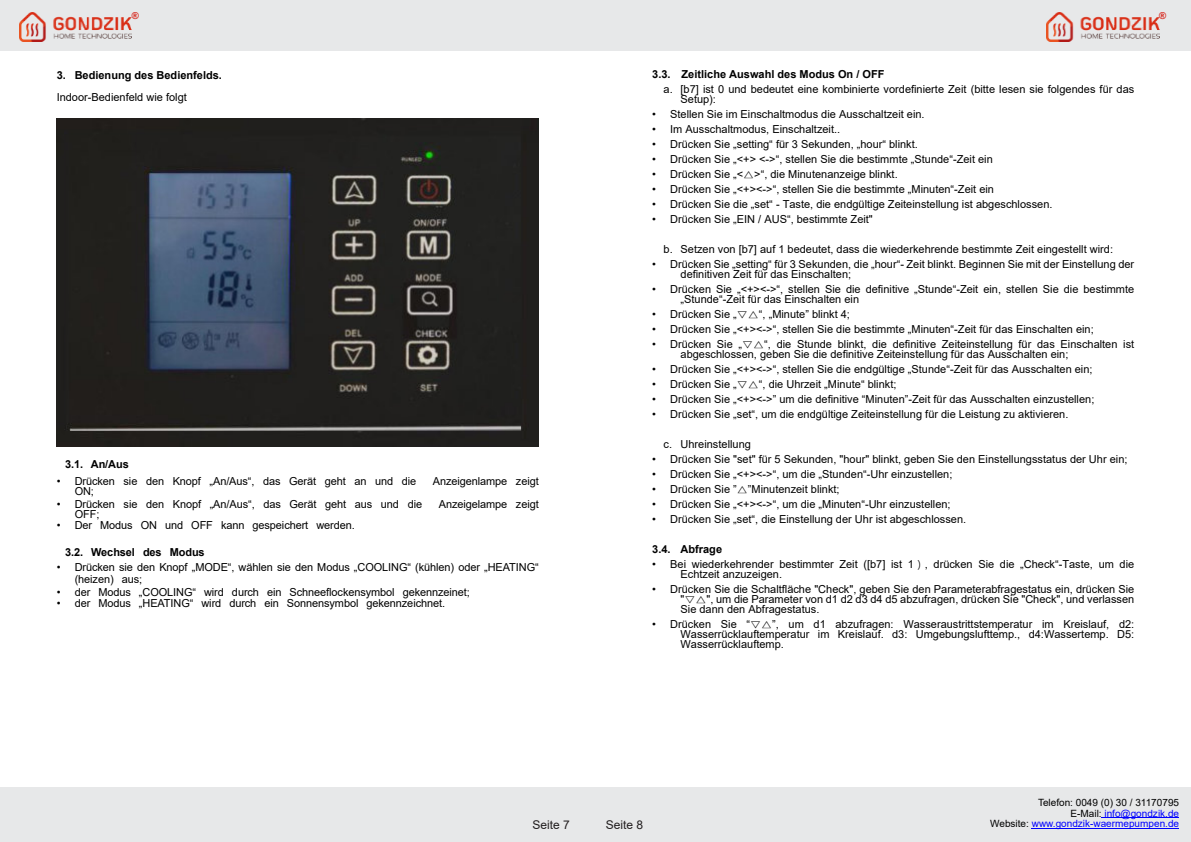
<style>
.page{position:relative;width:1191px;height:842px;background:#fff}
.page>*{position:absolute;margin:0;border:0;box-sizing:border-box;transform-origin:0 0}
.t1{font:12px "Arial";color:#231f20}
.t2{font:11px/10px "Arial";color:#000}
.t3{font:700 11px "Arial";color:#000}
.t4{font:10px/10.3px "Arial";color:#000;text-align:right}
.t5{font:10px "Arial";color:#00f}
.t6{font:900 9.6px "Arial";color:#d82f26}
.s1{font-family:"Malgun Gothic"}
.s2{color:#00f}
.s3{color:#000}
</style>
<div class="page">
<div style="left:0;top:0;width:1191px;height:51px;background:#e7e8e9"></div>
<div style="left:0;top:787px;width:1191px;height:55px;background:#e7e8e9"></div>
<hr style="left:1101px;top:817px;width:78px;height:1px;background:#00f">
<hr style="left:1031px;top:828px;width:148px;height:1px;background:#00f">
<img style="left:20px;top:12px;width:112px;height:30px">
<img style="left:1047px;top:12px;width:112px;height:30px">
<img style="left:57px;top:118px;width:482px;height:328px">
<p class="t6" style="left:132px;top:12px;width:9px">®</p>
<p class="t3" style="left:57px;top:71px;width:167px">3. Bedienung des Bedienfelds.</p>
<p class="t2" style="left:57px;top:93px;width:132px">Indoor-Bedienfeld wie folgt</p>
<p class="t3" style="left:65px;top:460px;width:65px">3.1. An/Aus</p>
<p class="t2" style="left:57px;top:477px;width:361px">• Drücken sie den Knopf „An/Aus“, das Gerät geht an und die</p>
<p class="t2" style="left:433px;top:477px;width:107px">Anzeigenlampe zeigt</p>
<p class="t2" style="left:75px;top:487px;width:21px">ON;</p>
<p class="t2" style="left:57px;top:500px;width:367px">• Drücken sie den Knopf „An/Aus“, das Gerät geht aus und die</p>
<p class="t2" style="left:439px;top:500px;width:101px">Anzeigelampe zeigt</p>
<p class="t2" style="left:75px;top:510px;width:26px">OFF;</p>
<p class="t2" style="left:57px;top:521px;width:300px">• Der Modus ON und OFF kann gespeichert werden.</p>
<p class="t3" style="left:65px;top:548px;width:141px">3.2. Wechsel des Modus</p>
<p class="t2" style="left:75px;top:562px;width:465px;line-height:12px;text-indent:-18px">• Drücken sie den Knopf „MODE“, wählen sie den Modus „COOLING“ (kühlen) oder „HEATING“ (heizen) aus;</p>
<p class="t2" style="left:57px;top:588px;width:415px">• der Modus „COOLING“ wird durch ein Schneeflockensymbol gekennzeinet;</p>
<p class="t2" style="left:57px;top:599px;width:390px">• der Modus „HEATING“ wird durch ein Sonnensymbol gekennzeichnet.</p>
<p class="t3" style="left:652px;top:70px;width:234px">3.3. Zeitliche Auswahl des Modus On / OFF</p>
<p class="t2" style="left:680px;top:85px;width:455px;text-indent:-17px">a. [b7] ist 0 und bedeutet eine kombinierte vordefinierte Zeit (bitte lesen sie folgendes für das<br>Setup):</p>
<p class="t2" style="left:652px;top:110px;width:274px">• Stellen Sie im Einschaltmodus die Ausschaltzeit ein.</p>
<p class="t2" style="left:652px;top:125px;width:189px">• Im Ausschaltmodus, Einschaltzeit..</p>
<p class="t2" style="left:652px;top:140px;width:267px">• Drücken Sie „setting“ für 3 Sekunden, „hour“ blinkt.</p>
<p class="t2" style="left:652px;top:155px;width:342px">• Drücken Sie „&lt;+&gt; &lt;-&gt;“, stellen Sie die bestimmte „Stunde“-Zeit ein</p>
<p class="t2" style="left:652px;top:170px;width:247px">• Drücken Sie „&lt;<span class="s1">△</span>&gt;“, die Minutenanzeige blinkt.</p>
<p class="t2" style="left:652px;top:185px;width:343px">• Drücken Sie „&lt;+&gt;&lt;-&gt;“, stellen Sie die bestimmte „Minuten“-Zeit ein</p>
<p class="t2" style="left:652px;top:200px;width:402px">• Drücken Sie die „set“ - Taste, die endgültige Zeiteinstellung ist abgeschlossen.</p>
<p class="t2" style="left:652px;top:215px;width:222px">• Drücken Sie „EIN / AUS“, bestimmte Zeit"</p>
<p class="t2" style="left:663px;top:245px;width:451px">b. Setzen von [b7] auf 1 bedeutet, dass die wiederkehrende bestimmte Zeit eingestellt wird:</p>
<p class="t2" style="left:680px;top:260px;width:455px;text-indent:-28px">• Drücken Sie „setting“ für 3 Sekunden, die „hour“- Zeit blinkt. Beginnen Sie mit der Einstellung der definitiven Zeit für das Einschalten;</p>
<p class="t2" style="left:680px;top:285px;width:455px;text-indent:-28px">• Drücken Sie „&lt;+&gt;&lt;-&gt;“, stellen Sie die definitive „Stunde“-Zeit ein, stellen Sie die bestimmte „Stunde“-Zeit für das Einschalten ein</p>
<p class="t2" style="left:652px;top:310px;width:199px">• Drücken Sie „<span class="s1">▽△</span>“, „Minute” blinkt 4;</p>
<p class="t2" style="left:652px;top:325px;width:443px">• Drücken Sie „&lt;+&gt;&lt;-&gt;“, stellen Sie die bestimmte „Minuten“-Zeit für das Einschalten ein;</p>
<p class="t2" style="left:680px;top:340px;width:455px;text-indent:-28px">• Drücken Sie „<span class="s1">▽△</span>“, die Stunde blinkt, die definitive Zeiteinstellung für das Einschalten ist abgeschlossen, geben Sie die definitive Zeiteinstellung für das Ausschalten ein;</p>
<p class="t2" style="left:652px;top:365px;width:442px">• Drücken Sie „&lt;+&gt;&lt;-&gt;“, stellen Sie die endgültige „Stunde“-Zeit für das Ausschalten ein;</p>
<p class="t2" style="left:652px;top:380px;width:246px">• Drücken Sie „<span class="s1">▽△</span>“, die Uhrzeit „Minute“ blinkt;</p>
<p class="t2" style="left:652px;top:395px;width:444px">• Drücken Sie „&lt;+&gt;&lt;-&gt;” um die definitive “Minuten”-Zeit für das Ausschalten einzustellen;</p>
<p class="t2" style="left:652px;top:410px;width:418px">• Drücken Sie „set“, um die endgültige Zeiteinstellung für die Leistung zu aktivieren.</p>
<p class="t2" style="left:663px;top:440px;width:89px">c. Uhreinstellung</p>
<p class="t2" style="left:652px;top:455px;width:477px">• Drücken Sie "set" für 5 Sekunden, "hour" blinkt, geben Sie den Einstellungsstatus der Uhr ein;</p>
<p class="t2" style="left:652px;top:470px;width:302px">• Drücken Sie „&lt;+&gt;&lt;-&gt;“, um die „Stunden“-Uhr einzustellen;</p>
<p class="t2" style="left:652px;top:485px;width:189px">• Drücken Sie ”<span class="s1">△</span>”Minutenzeit blinkt;</p>
<p class="t2" style="left:652px;top:500px;width:300px">• Drücken Sie „&lt;+&gt;&lt;-&gt;“, um die „Minuten“-Uhr einzustellen;</p>
<p class="t2" style="left:652px;top:515px;width:315px">• Drücken Sie „set“, die Einstellung der Uhr ist abgeschlossen.</p>
<p class="t3" style="left:652px;top:545px;width:71px">3.4. Abfrage</p>
<p class="t2" style="left:680px;top:560px;width:455px;text-indent:-28px">• Bei wiederkehrender bestimmter Zeit ([b7] ist 1<span class="s1">）</span>, drücken Sie die „Check“-Taste, um die<br>Echtzeit anzuzeigen.</p>
<p class="t2" style="left:680px;top:585px;width:455px;text-align:justify;text-indent:-28px">• Drücken Sie die Schaltfläche "Check", geben Sie den Parameterabfragestatus ein, drücken Sie "<span class="s1">▽△</span>", um die Parameter von d1 d2 d3 d4 d5 abzufragen, drücken Sie "Check", und verlassen Sie dann den Abfragestatus.</p>
<p class="t2" style="left:680px;top:620px;width:455px;text-align:justify;text-indent:-28px">• Drücken Sie “<span class="s1">▽△</span>”, um d1 abzufragen: Wasseraustrittstemperatur im Kreislauf, d2:<br>Wasserrücklauftemperatur im Kreislauf. d3: Umgebungslufttemp., d4:Wassertemp. D5:<br>Wasserrücklauftemp.</p>
<p class="t6" style="left:1158px;top:12px;width:9px">®</p>
<p class="t1" style="left:532px;top:820px;width:39px">Seite 7</p>
<p class="t4" style="left:1038px;top:798px;width:143px">Telefon: 0049 (0) 30 / 31170795<br>E-Mail: <span class="s2">info@gondzik.de</span></p>
<p class="t1" style="left:605px;top:820px;width:39px">Seite 8</p>
<p class="t5" style="left:990px;top:819px;width:190px"><span class="s3">Website:</span> www.gondzik-waermepumpen.de</p>
</div>
